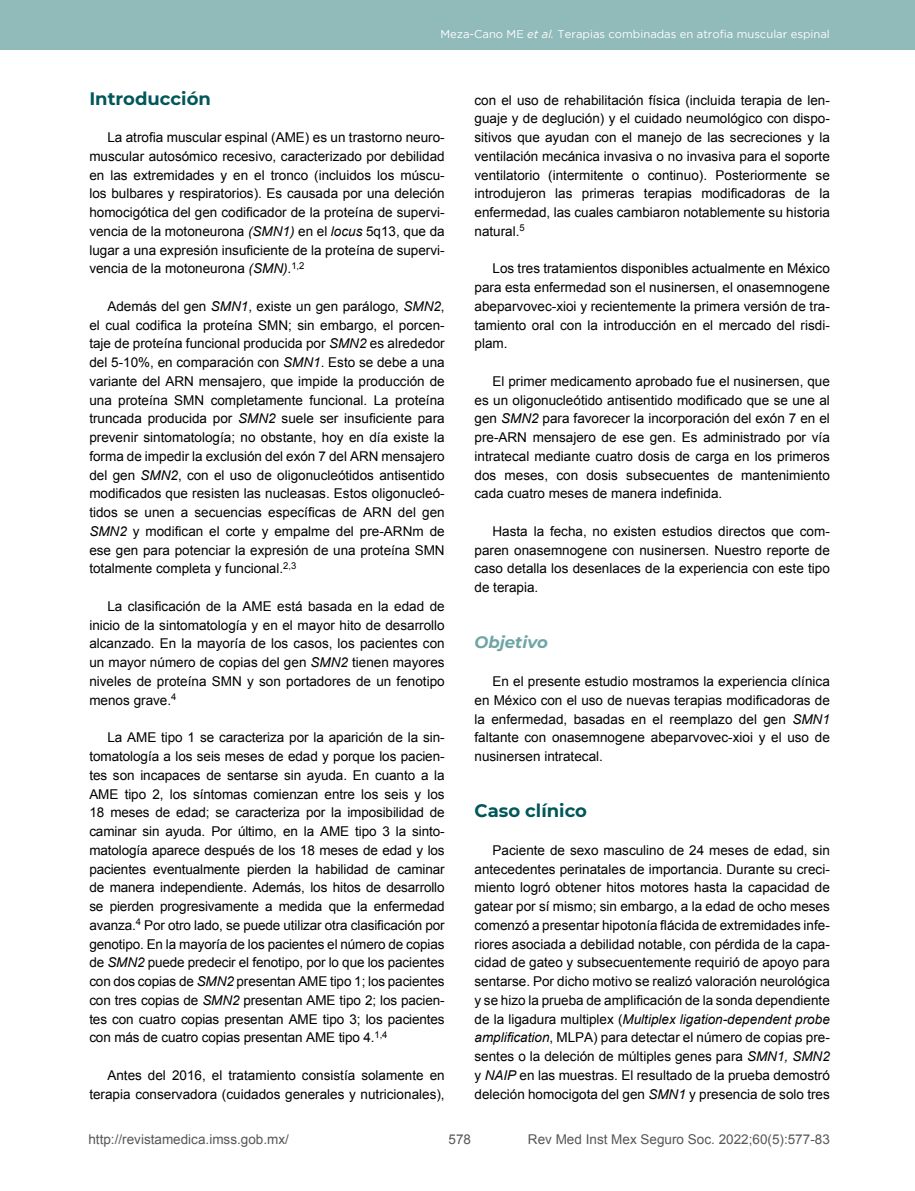
<style>
.page{position:relative;width:915px;height:1191px;background:#fff}
.page>*{position:absolute;margin:0;border:0;box-sizing:border-box;transform-origin:0 0}
.t1{font:700 18px "Montserrat";color:#01575a}
.t2{font:italic 700 16.5px "Montserrat";color:#6fa5a5}
.t3{font:13.5px/18.8px "Arial";color:#000;text-align:justify}
.t4{font:13.5px "Arial";color:#575756}
.t5{font:11.25px "Gotham";color:#fff}
.s1{font-style:italic}
</style>
<div class="page">
<div style="left:0;top:0;width:914px;height:50px;background:#91baba"></div>
<p class="t5" style="left:440px;top:28px;width:391px">Meza-Cano ME <span class="s1">et al.</span> Terapias combinadas en atrofia muscular espinal</p>
<h1 class="t1" style="left:89px;top:85px;width:123px">Introducción</h1>
<p class="t3" style="left:89px;top:128px;width:357px;text-indent:18px">La atrofia muscular espinal (AME) es un trastorno neuro&shy;muscular autosómico recesivo, caracterizado por debilidad en las extremidades y en el tronco (incluidos los múscu&shy;los bulbares y respiratorios). Es causada por una deleción homocigótica del gen codificador de la proteína de supervi&shy;vencia de la motoneurona <span class="s1">(SMN1)</span> en el <span class="s1">locus</span> 5q13, que da lugar a una expresión insuficiente de la proteína de supervi&shy;vencia de la motoneurona <span class="s1">(SMN)</span>.<sup>1,2</sup></p>
<p class="t3" style="left:89px;top:297px;width:357px;text-indent:18px">Además del gen <span class="s1">SMN1</span>, existe un gen parálogo, <span class="s1">SMN2</span>, el cual codifica la proteína SMN; sin embargo, el porcen&shy;taje de proteína funcional producida por <span class="s1">SMN2</span> es alrededor del 5-10%, en comparación con <span class="s1">SMN1</span>. Esto se debe a una variante del ARN mensajero, que impide la producción de una proteína SMN completamente funcional. La proteína truncada producida por <span class="s1">SMN2</span> suele ser insuficiente para prevenir sintomatología; no obstante, hoy en día existe la forma de impedir la exclusión del exón 7 del ARN mensajero del gen <span class="s1">SMN2</span>, con el uso de oligonucleótidos antisentido modificados que resisten las nucleasas. Estos oligonucleó&shy;tidos se unen a secuencias específicas de ARN del gen <span class="s1">SMN2</span> y modifican el corte y empalme del pre-ARNm de ese gen para potenciar la expresión de una proteína SMN totalmente completa y funcional.<sup>2,3</sup></p>
<p class="t3" style="left:89px;top:597px;width:357px;text-indent:18px">La clasificación de la AME está basada en la edad de inicio de la sintomatología y en el mayor hito de desarrollo alcanzado. En la mayoría de los casos, los pacientes con un mayor número de copias del gen <span class="s1">SMN2</span> tienen mayores niveles de proteína SMN y son portadores de un fenotipo menos grave.<sup>4</sup></p>
<p class="t3" style="left:89px;top:728px;width:357px;text-indent:18px">La AME tipo 1 se caracteriza por la aparición de la sin&shy;tomatología a los seis meses de edad y porque los pacien&shy;tes son incapaces de sentarse sin ayuda. En cuanto a la AME tipo 2, los síntomas comienzan entre los seis y los 18 meses de edad; se caracteriza por la imposibilidad de caminar sin ayuda. Por último, en la AME tipo 3 la sinto&shy;matología aparece después de los 18 meses de edad y los pacientes eventualmente pierden la habilidad de caminar de manera independiente. Además, los hitos de desarrollo se pierden progresivamente a medida que la enfermedad avanza.<sup>4</sup> Por otro lado, se puede utilizar otra clasificación por genotipo. En la mayoría de los pacientes el número de copias de <span class="s1">SMN2</span> puede predecir el fenotipo, por lo que los pacientes con dos copias de <span class="s1">SMN2</span> presentan AME tipo 1; los pacientes con tres copias de <span class="s1">SMN2</span> presentan AME tipo 2; los pacien&shy;tes con cuatro copias presentan AME tipo 3; los pacientes con más de cuatro copias presentan AME tipo 4.<sup>1,4</sup></p>
<p class="t3" style="left:89px;top:1066px;width:357px;text-align:right">Antes del 2016, el tratamiento consistía solamente en terapia conservadora (cuidados generales y nutricionales),</p>
<p class="t3" style="left:474px;top:91px;width:357px">con el uso de rehabilitación física (incluida terapia de len&shy;guaje y de deglución) y el cuidado neumológico con dispo&shy;sitivos que ayudan con el manejo de las secreciones y la ventilación mecánica invasiva o no invasiva para el soporte ventilatorio (intermitente o continuo). Posteriormente se introdujeron las primeras terapias modificadoras de la enfermedad, las cuales cambiaron notablemente su historia natural.<sup>5</sup></p>
<p class="t3" style="left:474px;top:259px;width:357px;text-indent:18px">Los tres tratamientos disponibles actualmente en México para esta enfermedad son el nusinersen, el onasemnogene abeparvovec-xioi y recientemente la primera versión de tra&shy;tamiento oral con la introducción en el mercado del risdi&shy;plam.</p>
<p class="t3" style="left:474px;top:372px;width:357px;text-indent:18px">El primer medicamento aprobado fue el nusinersen, que es un oligonucleótido antisentido modificado que se une al gen <span class="s1">SMN2</span> para favorecer la incorporación del exón 7 en el pre-ARN mensajero de ese gen. Es administrado por vía intratecal mediante cuatro dosis de carga en los primeros dos meses, con dosis subsecuentes de mantenimiento cada cuatro meses de manera indefinida.</p>
<p class="t3" style="left:474px;top:522px;width:357px;text-indent:18px">Hasta la fecha, no existen estudios directos que com&shy;paren onasemnogene con nusinersen. Nuestro reporte de caso detalla los desenlaces de la experiencia con este tipo de terapia.</p>
<p class="t2" style="left:474px;top:630px;width:75px">Objetivo</p>
<p class="t3" style="left:474px;top:672px;width:357px;text-indent:18px">En el presente estudio mostramos la experiencia clínica en México con el uso de nuevas terapias modificadoras de la enfermedad, basadas en el reemplazo del gen <span class="s1">SMN1 </span>faltante con onasemnogene abeparvovec-xioi y el uso de nusinersen intratecal.</p>
<h1 class="t1" style="left:474px;top:798px;width:114px">Caso clínico</h1>
<p class="t3" style="left:474px;top:841px;width:357px;text-indent:18px">Paciente de sexo masculino de 24 meses de edad, sin antecedentes perinatales de importancia. Durante su creci&shy;miento logró obtener hitos motores hasta la capacidad de gatear por sí mismo; sin embargo, a la edad de ocho meses comenzó a presentar hipotonía flácida de extremidades infe&shy;riores asociada a debilidad notable, con pérdida de la capa&shy;cidad de gateo y subsecuentemente requirió de apoyo para sentarse. Por dicho motivo se realizó valoración neurológica y se hizo la prueba de amplificación de la sonda dependiente de la ligadura multiplex (<span class="s1">Multiplex ligation-dependent probe amplification</span>, MLPA) para detectar el número de copias pre&shy;sentes o la deleción de múltiples genes para <span class="s1">SMN1, SMN2 </span>y <span class="s1">NAIP</span> en las muestras. El resultado de la prueba demostró deleción homocigota del gen <span class="s1">SMN1</span> y presencia de solo tres</p>
<p class="t4" style="left:88px;top:1130px;width:202px">http://revistamedica.imss.gob.mx/</p>
<p class="t4" style="left:527px;top:1130px;width:303px">Rev Med Inst Mex Seguro Soc. 2022;60(5):577-83</p>
<p class="t4" style="left:448px;top:1130px;width:24px">578</p>
</div>
